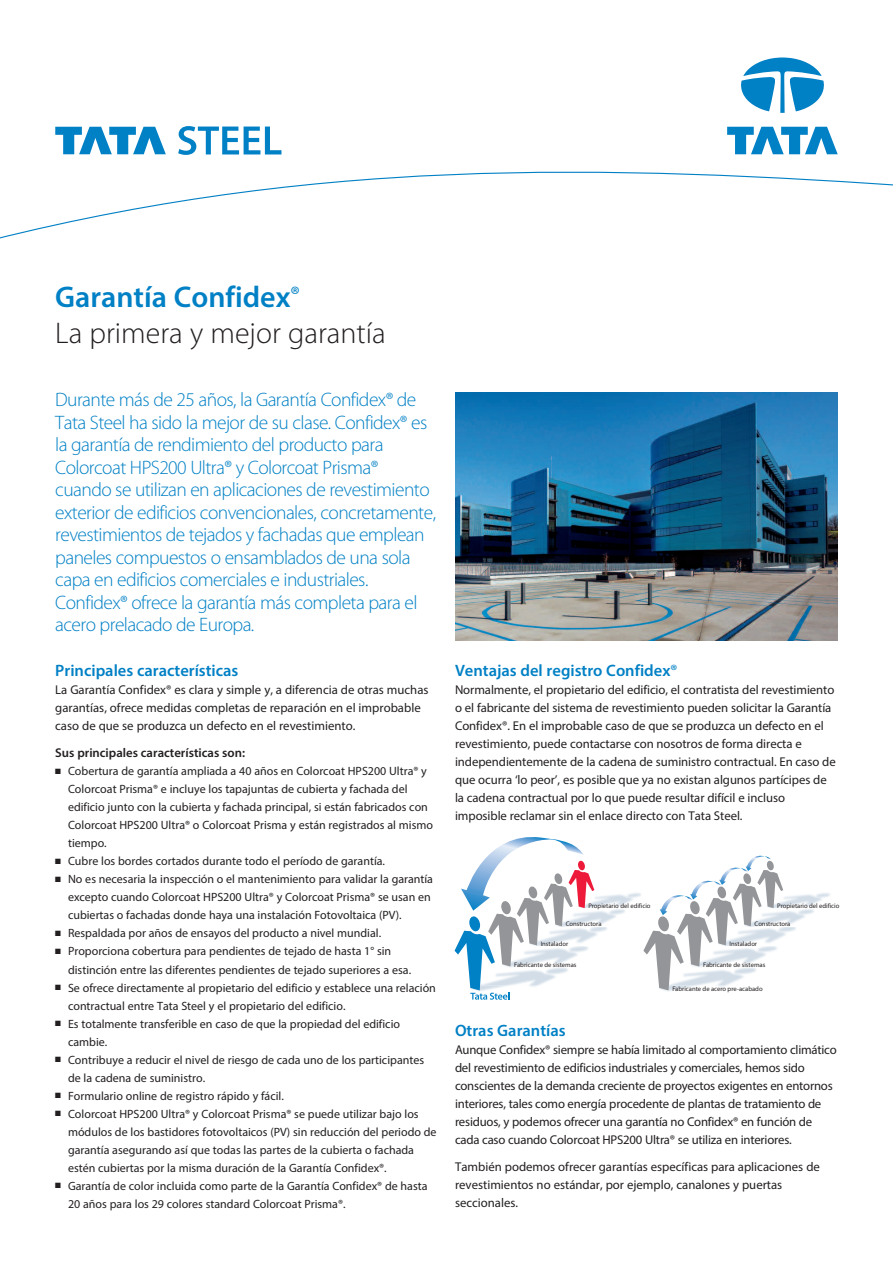
<style>
.page{position:relative;width:893px;height:1263px;background:#fff}
.page>*{position:absolute;margin:0;border:0;box-sizing:border-box;transform-origin:0 0}
.t1{font:300 30px/36px "Myriad Pro";color:#231f20}
.t2{font:300 19.5px/22.5px "Myriad Pro";letter-spacing:-.03em;color:#0080c5}
.t3{font:600 16.5px "Myriad Pro";color:#0080c5}
.t4{font:12.75px/18px "Myriad Pro";letter-spacing:-.005em;color:#231f20}
.t5{font:600 12.75px "Myriad Pro";color:#231f20}
.t6{font:12px/18px "Myriad Pro";color:#231f20}
.t7{font:6.6px "Myriad Pro";color:#231f20}
.s1{font-weight:600;color:#0080c5}
.s2{font-weight:400}
</style>
<div class="page">
<svg style="left:0;top:171px;width:893px;height:68px"></svg>
<svg style="left:741px;top:58px;width:83px;height:55px"></svg>
<svg style="left:727px;top:127px;width:111px;height:27px"></svg>
<svg style="left:55px;top:127px;width:111px;height:27px"></svg>
<svg style="left:178px;top:126px;width:103px;height:29px"></svg>
<img style="left:594px;top:893px;width:47px;height:14px">
<img style="left:594px;top:927px;width:13px;height:3px">
<img style="left:594px;top:909px;width:31px;height:15px">
<img style="left:594px;top:928px;width:12px;height:9px">
<svg style="left:455px;top:837px;width:139px;height:163px"></svg>
<img style="left:783px;top:893px;width:47px;height:14px">
<img style="left:783px;top:927px;width:13px;height:3px">
<img style="left:783px;top:909px;width:31px;height:15px">
<img style="left:783px;top:928px;width:12px;height:9px">
<svg style="left:643px;top:855px;width:140px;height:135px"></svg>
<img style="left:455px;top:393px;width:383px;height:247px">
<h1 class="t1" style="left:55px;top:282px;width:332px"><span class="s1">Garantía Confidex</span><sup>®<br></sup>La primera y mejor garantía</h1>
<p class="t2" style="left:55px;top:390px;width:382px">Durante más de 25 años, la Garantía Confidex® de Tata Steel ha sido la mejor de su clase. Confidex® es la garantía de rendimiento del producto para Colorcoat HPS200 Ultra® y Colorcoat Prisma® cuando se utilizan en aplicaciones de revestimiento exterior de edificios convencionales, concretamente, revestimientos de tejados y fachadas que emplean paneles compuestos o ensamblados de una sola capa en edificios comerciales e industriales.<br>Confidex® ofrece la garantía más completa para el acero prelacado de Europa.</p>
<h3 class="t3" style="left:55px;top:665px;width:185px">Principales características</h3>
<p class="t4" style="left:55px;top:682px;width:375px">La Garantía Confidex® es clara y simple y, a diferencia de otras muchas garantías, ofrece medidas completas de reparación en el improbable caso de que se produzca un defecto en el revestimiento.</p>
<p class="t5" style="left:55px;top:748px;width:191px">Sus principales características son:</p>
<p class="t6" style="left:68px;top:763px;width:366px;text-indent:-13px">■ Cobertura de garantía ampliada a 40 años en Colorcoat HPS200 Ultra® y Colorcoat Prisma® e incluye los tapajuntas de cubierta y fachada del edificio junto con la cubierta y fachada principal, si están fabricados con Colorcoat HPS200 Ultra® o Colorcoat Prisma y están registrados al mismo tiempo.</p>
<p class="t6" style="left:55px;top:853px;width:331px">■ Cubre los bordes cortados durante todo el período de garantía.</p>
<p class="t6" style="left:68px;top:871px;width:367px;text-indent:-13px">■ No es necesaria la inspección o el mantenimiento para validar la garantía excepto cuando Colorcoat HPS200 Ultra® y Colorcoat Prisma® se usan en cubiertas o fachadas donde haya una instalación Fotovoltaica (PV).</p>
<p class="t6" style="left:55px;top:925px;width:327px">■ Respaldada por años de ensayos del producto a nivel mundial.</p>
<p class="t6" style="left:68px;top:943px;width:345px;text-indent:-13px">■ Proporciona cobertura para pendientes de tejado de hasta 1° sin distinción entre las diferentes pendientes de tejado superiores a esa.</p>
<p class="t6" style="left:68px;top:979px;width:369px;text-indent:-13px">■ Se ofrece directamente al propietario del edificio y establece una relación contractual entre Tata Steel y el propietario del edificio.</p>
<p class="t6" style="left:68px;top:1015px;width:334px;text-indent:-13px">■ Es totalmente transferible en caso de que la propiedad del edificio cambie.</p>
<p class="t6" style="left:68px;top:1051px;width:358px;text-indent:-13px">■ Contribuye a reducir el nivel de riesgo de cada uno de los participantes de la cadena de suministro.</p>
<p class="t6" style="left:55px;top:1087px;width:230px">■ Formulario online de registro rápido y fácil.</p>
<p class="t6" style="left:68px;top:1105px;width:370px;text-indent:-13px">■ Colorcoat HPS200 Ultra® y Colorcoat Prisma® se puede utilizar bajo los módulos de los bastidores fotovoltaicos (PV) sin reducción del periodo de garantía asegurando así que todas las partes de la cubierta o fachada estén cubiertas por la misma duración de la Garantía Confidex®.</p>
<p class="t6" style="left:68px;top:1177px;width:361px;text-indent:-13px">■ Garantía de color incluida como parte de la Garantía Confidex® de hasta<br>20 años para los 29 colores standard Colorcoat Prisma®.</p>
<h3 class="t3" style="left:455px;top:664px;width:224px">Ventajas del registro Confidex<span class="s2">®</span></h3>
<p class="t4" style="left:455px;top:682px;width:382px">Normalmente, el propietario del edificio, el contratista del revestimiento o el fabricante del sistema de revestimiento pueden solicitar la Garantía Confidex®. En el improbable caso de que se produzca un defecto en el revestimiento, puede contactarse con nosotros de forma directa e independientemente de la cadena de suministro contractual. En caso de que ocurra ‘lo peor’, es posible que ya no existan algunos partícipes de la cadena contractual por lo que puede resultar difícil e incluso imposible reclamar sin el enlace directo con Tata Steel.</p>
<p class="t7" style="left:588px;top:903px;width:64px">Propietario del edificio</p>
<p class="t7" style="left:566px;top:922px;width:37px">Constructora</p>
<p class="t7" style="left:541px;top:941px;width:29px">Instalador</p>
<p class="t7" style="left:514px;top:962px;width:64px">Fabricante de sistemas</p>
<p class="t7" style="left:777px;top:903px;width:64px">Propietario del edificio</p>
<p class="t7" style="left:755px;top:922px;width:37px">Constructora</p>
<p class="t7" style="left:729px;top:941px;width:29px">Instalador</p>
<p class="t7" style="left:703px;top:962px;width:64px">Fabricante de sistemas</p>
<p class="t7" style="left:672px;top:986px;width:92px">Fabricante de acero pre-acabado</p>
<h3 class="t3" style="left:455px;top:1024px;width:112px">Otras Garantías</h3>
<p class="t4" style="left:455px;top:1042px;width:383px">Aunque Confidex® siempre se había limitado al comportamiento climático del revestimiento de edificios industriales y comerciales, hemos sido conscientes de la demanda creciente de proyectos exigentes en entornos interiores, tales como energía procedente de plantas de tratamiento de residuos, y podemos ofrecer una garantía no Confidex® en función de cada caso cuando Colorcoat HPS200 Ultra® se utiliza en interiores.</p>
<p class="t4" style="left:455px;top:1159px;width:366px">También podemos ofrecer garantías específicas para aplicaciones de revestimientos no estándar, por ejemplo, canalones y puertas seccionales.</p>
</div>
